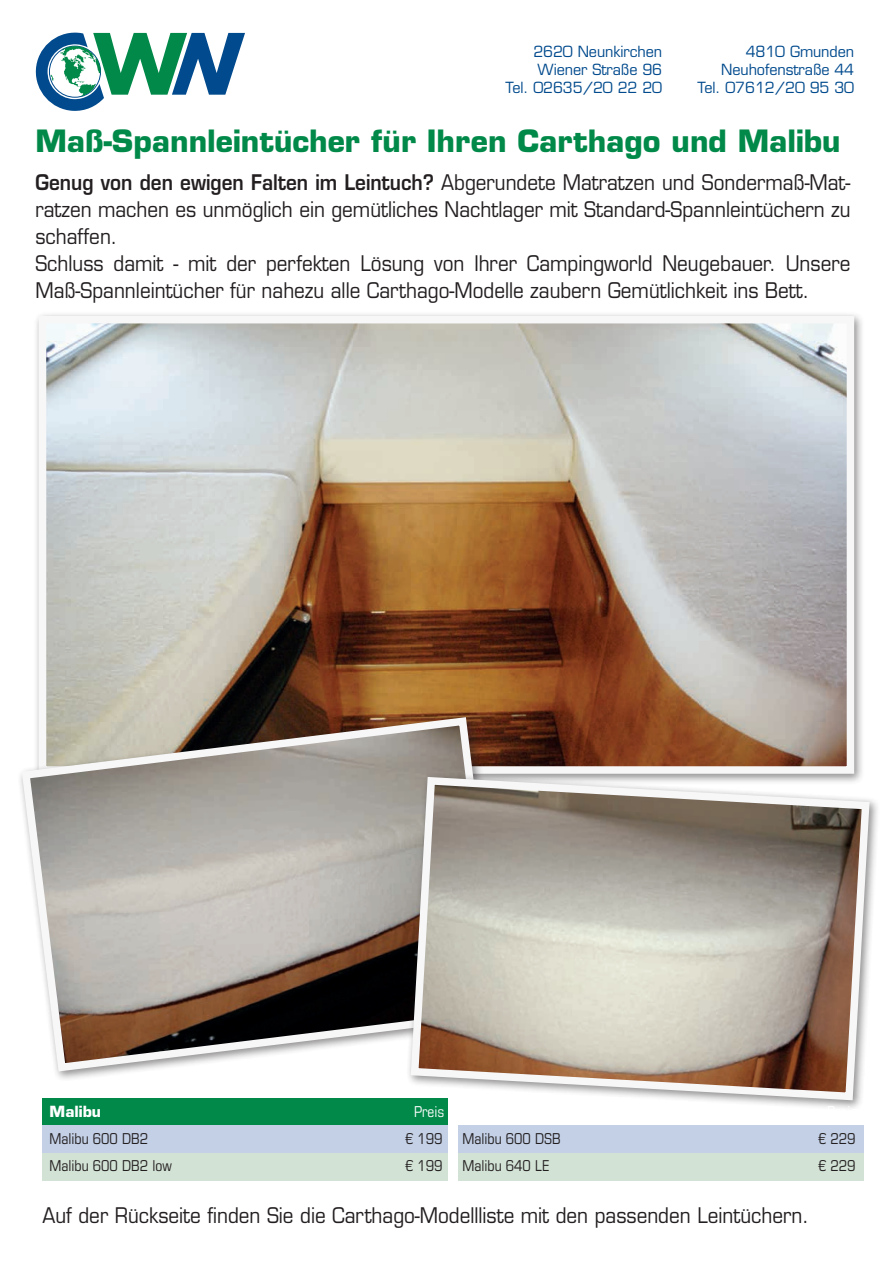
<style>
.page{position:relative;width:893px;height:1263px;background:#fff}
.page>*{position:absolute;margin:0;border:0;box-sizing:border-box;transform-origin:0 0}
.t1{font:700 81.9px "Futura Std";color:#008949}
.t2{font:700 30px "Eurostile LT Std";color:#008949}
.t3{font:21px/27px "Eurostile LT Std";color:#231f20;scale:.9 1}
.t4{font:15px/18px "Eurostile LT Std";letter-spacing:-.005em;color:#004a8d;text-align:right;scale:.96 1}
.t5{font:condensed 15px "Eurostile LT Std";color:#231f20}
.t6{font:700 15px "Eurostile LT Std";color:#fff}
.t7{font:condensed 15px "Eurostile LT Std";color:#fff}
.s1{font-weight:600}
</style>
<div class="page">
<div style="left:34px;top:311px;width:831px;height:474px;background:#231f20;opacity:.5"></div>
<img style="left:48px;top:325px;width:797px;height:440px">
<div style="left:39px;top:316px;width:815px;height:458px;border:8px solid #f7f7f8"></div>
<svg style="left:20px;top:713px;width:487px;height:363px;background:#a69e97"></svg>
<div style="left:406px;top:772px;width:474px;height:339px;background:#231f20;opacity:.5"></div>
<svg style="left:407px;top:773px;width:466px;height:331px;background:#b5aca2"></svg>
<svg style="left:172px;top:33px;width:73px;height:62px"></svg>
<svg style="left:35px;top:32px;width:69px;height:79px"></svg>
<div style="left:43px;top:1099px;width:405px;height:27px;background:#008949"></div>
<div style="left:43px;top:1126px;width:405px;height:27px;background:#c3d0e6"></div>
<div style="left:458px;top:1126px;width:405px;height:27px;background:#c3d0e6"></div>
<div style="left:43px;top:1153px;width:405px;height:27px;background:#d2e2d5"></div>
<div style="left:458px;top:1153px;width:405px;height:27px;background:#d2e2d5"></div>
<h1 class="t1" style="left:94px;top:9px;width:93px">W</h1>
<p class="t4" style="left:506px;top:43px;width:165px">2620 Neunkirchen<br>Wiener Straße 96<br>Tel. 02635/20 22 20</p>
<p class="t4" style="left:698px;top:43px;width:165px">4810 Gmunden<br>Neuhofenstraße 44<br>Tel. 07612/20 95 30</p>
<h2 class="t2" style="left:35px;top:123px;width:807px">Maß-Spannleintücher für Ihren Carthago und Malibu</h2>
<p class="t3" style="left:35px;top:169px;width:907px"><span class="s1">Genug von den ewigen Falten im Leintuch?</span> Abgerundete Matratzen und Sondermaß-Mat&shy;ratzen machen es unmöglich ein gemütliches Nachtlager mit Standard-Spannleintüchern zu schaffen.<br>Schluss damit - mit der perfekten Lösung von Ihrer Campingworld Neugebauer. Unsere Maß-Spannleintücher für nahezu alle Carthago-Modelle zaubern Gemütlichkeit ins Bett.</p>
<p class="t6" style="left:50px;top:1102px;width:53px">Malibu</p>
<p class="t7" style="left:414px;top:1103px;width:32px">Preis</p>
<p class="t5" style="left:50px;top:1130px;width:100px">Malibu 600 DB2</p>
<p class="t5" style="left:405px;top:1130px;width:39px">€ 199</p>
<p class="t5" style="left:50px;top:1157px;width:124px">Malibu 600 DB2 low</p>
<p class="t5" style="left:405px;top:1157px;width:39px">€ 199</p>
<p class="t5" style="left:463px;top:1130px;width:100px">Malibu 600 DSB</p>
<p class="t5" style="left:818px;top:1130px;width:39px">€ 229</p>
<p class="t5" style="left:463px;top:1157px;width:88px">Malibu 640 LE</p>
<p class="t5" style="left:818px;top:1157px;width:39px">€ 229</p>
<p class="t3" style="left:43px;top:1202px;width:853px">Auf der Rückseite finden Sie die Carthago-Modellliste mit den passenden Leintüchern.</p>
</div>
